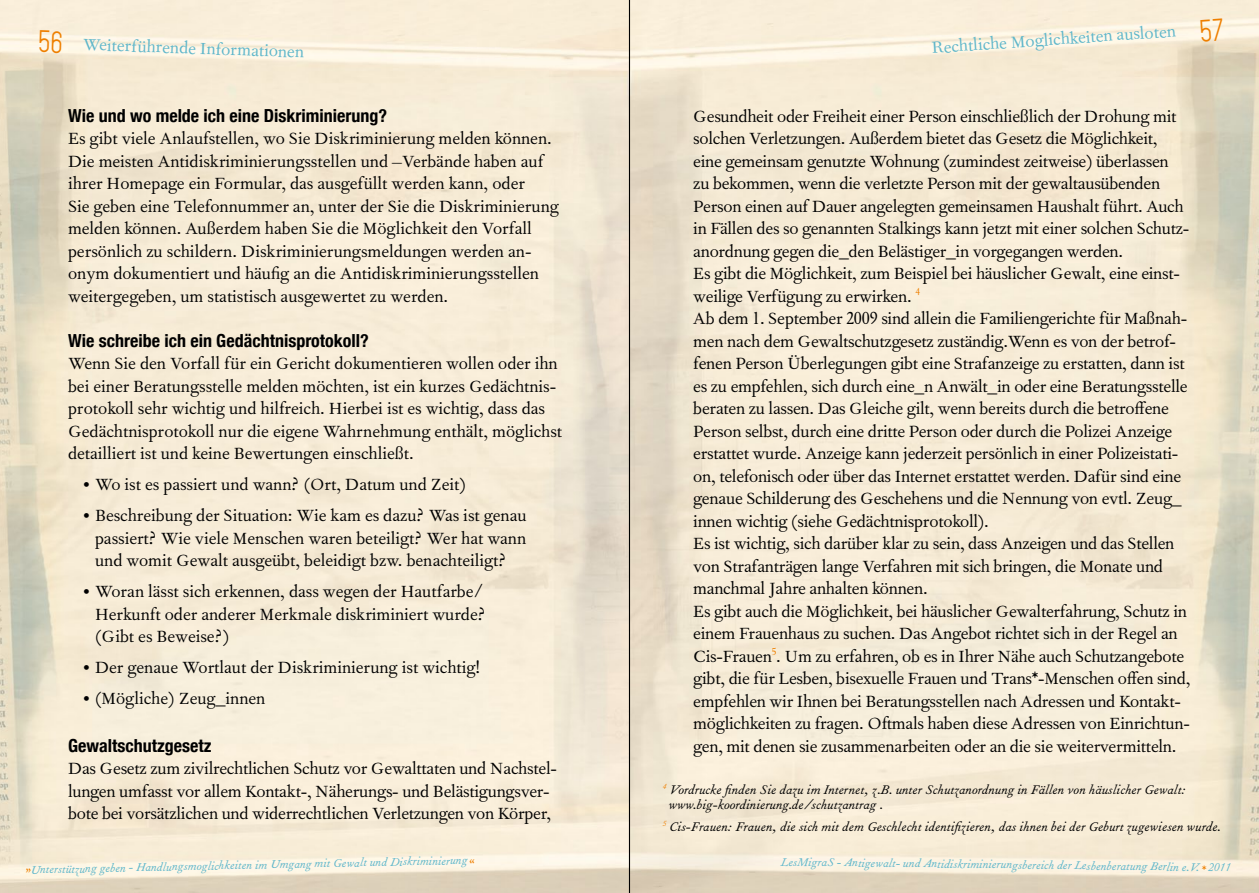
<style>
.page{position:relative;width:1259px;height:893px;background:#fff}
.page>*{position:absolute;margin:0;border:0;box-sizing:border-box;transform-origin:0 0}
.t1{font:19.5px/22.5px "Fournier MT Std";letter-spacing:-.01em;color:#000}
.t2{font:19.5px "Fournier MT Std";color:#5eb6ca}
.t3{font:700 condensed 18px "Helvetica Neue";color:#000}
.t4{font:italic 15px/15px "Fournier MT Std";color:#000}
.t5{font:italic 13.5px "Fournier MT Std";color:#5eb6ca}
.s1{font-style:normal;color:#ee7f00}
.s2{color:#ee7f00}
</style>
<div class="page">
<hr style="left:629px;top:0;width:1px;height:893px;background:#000">
<svg style="left:1200px;top:19px;width:23px;height:23px"></svg>
<svg style="left:39px;top:31px;width:23px;height:22px"></svg>
<p class="t2" style="left:83px;top:31px;width:223px;rotate:2deg">Weiterführende Informationen</p>
<p class="t3" style="left:68px;top:104px;width:321px">Wie und wo melde ich eine Diskriminierung?</p>
<p class="t1" style="left:68px;top:127px;width:492px">Es gibt viele Anlaufstellen, wo Sie Diskriminierung melden können.<br>Die meisten Antidiskriminierungsstellen und –Verbände haben auf ihrer Homepage ein Formular, das ausgefüllt werden kann, oder<br>Sie geben eine Telefonnummer an, unter der Sie die Diskriminierung melden können. Außerdem haben Sie die Möglichkeit den Vorfall persönlich zu schildern. Diskriminierungsmeldungen werden an&shy;onym dokumentiert und häufig an die Antidiskriminierungsstellen weitergegeben, um statistisch ausgewertet zu werden.</p>
<p class="t3" style="left:68px;top:329px;width:302px">Wie schreibe ich ein Gedächtnisprotokoll?</p>
<p class="t1" style="left:68px;top:352px;width:495px">Wenn Sie den Vorfall für ein Gericht dokumentieren wollen oder ihn bei einer Beratungsstelle melden möchten, ist ein kurzes Gedächtnis&shy;protokoll sehr wichtig und hilfreich. Hierbei ist es wichtig, dass das Gedächtnisprotokoll nur die eigene Wahrnehmung enthält, möglichst detailliert ist und keine Bewertungen einschließt.</p>
<p class="t1" style="left:83px;top:473px;width:384px">• Wo ist es passiert und wann? (Ort, Datum und Zeit)</p>
<p class="t1" style="left:83px;top:504px;width:445px;text-align:center">• Beschreibung der Situation: Wie kam es dazu? Was ist genau passiert? Wie viele Menschen waren beteiligt? Wer hat wann und womit Gewalt ausgeübt, beleidigt bzw. benachteiligt?</p>
<p class="t1" style="left:95px;top:580px;width:392px;text-align:justify;text-indent:-12px">• Woran lässt sich erkennen, dass wegen der Hautfarbe/ Herkunft oder anderer Merkmale diskriminiert wurde? (Gibt es Beweise?)</p>
<p class="t1" style="left:83px;top:656px;width:399px">• Der genaue Wortlaut der Diskriminierung ist wichtig!</p>
<p class="t1" style="left:83px;top:687px;width:184px">• (Mögliche) Zeug_innen</p>
<p class="t3" style="left:68px;top:734px;width:145px">Gewaltschutzgesetz</p>
<p class="t1" style="left:68px;top:757px;width:490px">Das Gesetz zum zivilrechtlichen Schutz vor Gewalttaten und Nachstel&shy;lungen umfasst vor allem Kontakt-, Näherungs- und Belästigungsver&shy;bote bei vorsätzlichen und widerrechtlichen Verletzungen von Körper,</p>
<p class="t2" style="left:931px;top:34px;width:246px;rotate:-4deg">Rechtliche Moglichkeiten ausloten</p>
<p class="t1" style="left:693px;top:104px;width:498px">Gesundheit oder Freiheit einer Person einschließlich der Drohung mit solchen Verletzungen. Außerdem bietet das Gesetz die Möglichkeit, eine gemeinsam genutzte Wohnung (zumindest zeitweise) überlassen<br>zu bekommen, wenn die verletzte Person mit der gewaltausübenden Person einen auf Dauer angelegten gemeinsamen Haushalt führt. Auch in Fällen des so genannten Stalkings kann jetzt mit einer solchen Schutz&shy;anordnung gegen die_den Belästiger_in vorgegangen werden.<br>Es gibt die Möglichkeit, zum Beispiel bei häuslicher Gewalt, eine einst&shy;weilige Verfügung zu erwirken. <sup>4<br></sup>Ab dem 1. September 2009 sind allein die Familiengerichte für Maßnah&shy;men nach dem Gewaltschutzgesetz zuständig.Wenn es von der betrof&shy;fenen Person Überlegungen gibt eine Strafanzeige zu erstatten, dann ist es zu empfehlen, sich durch eine_n Anwält_in oder eine Beratungsstelle beraten zu lassen. Das Gleiche gilt, wenn bereits durch die betroffene Person selbst, durch eine dritte Person oder durch die Polizei Anzeige erstattet wurde. Anzeige kann jederzeit persönlich in einer Polizeistati&shy;on, telefonisch oder über das Internet erstattet werden. Dafür sind eine genaue Schilderung des Geschehens und die Nennung von evtl. Zeug_ innen wichtig (siehe Gedächtnisprotokoll).<br>Es ist wichtig, sich darüber klar zu sein, dass Anzeigen und das Stellen von Strafanträgen lange Verfahren mit sich bringen, die Monate und manchmal Jahre anhalten können.<br>Es gibt auch die Möglichkeit, bei häuslicher Gewalterfahrung, Schutz in einem Frauenhaus zu suchen. Das Angebot richtet sich in der Regel an Cis-Frauen<sup>5</sup>. Um zu erfahren, ob es in Ihrer Nähe auch Schutzangebote gibt, die für Lesben, bisexuelle Frauen und Trans*-Menschen offen sind, empfehlen wir Ihnen bei Beratungsstellen nach Adressen und Kontakt&shy;möglichkeiten zu fragen. Oftmals haben diese Adressen von Einrichtun&shy;gen, mit denen sie zusammenarbeiten oder an die sie weitervermitteln.</p>
<p class="t4" style="left:669px;top:782px;width:518px;text-indent:-6px"><sup>4</sup> Vordrucke finden Sie dazu im Internet, z.B. unter Schutzanordnung in Fällen von häuslicher Gewalt: www.big-koordinierung.de/schutzantrag .</p>
<p class="t4" style="left:662px;top:819px;width:560px"><sup>5</sup> Cis-Frauen: Frauen, die sich mit dem Geschlecht identifizieren, das ihnen bei der Geburt zugewiesen wurde.</p>
<p class="t5" style="left:25px;top:860px;width:450px;rotate:-1deg"><span class="s1">»</span>Unterstützung geben - Handlungsmoglichkeiten im Umgang mit Gewalt und Diskriminierung <span class="s1">«</span></p>
<p class="t5" style="left:781px;top:852px;width:451px;rotate:1deg">LesMigraS - Antigewalt- und Antidiskriminierungsbereich der Lesbenberatung Berlin e.V. <span class="s2">*</span> 2011</p>
</div>
